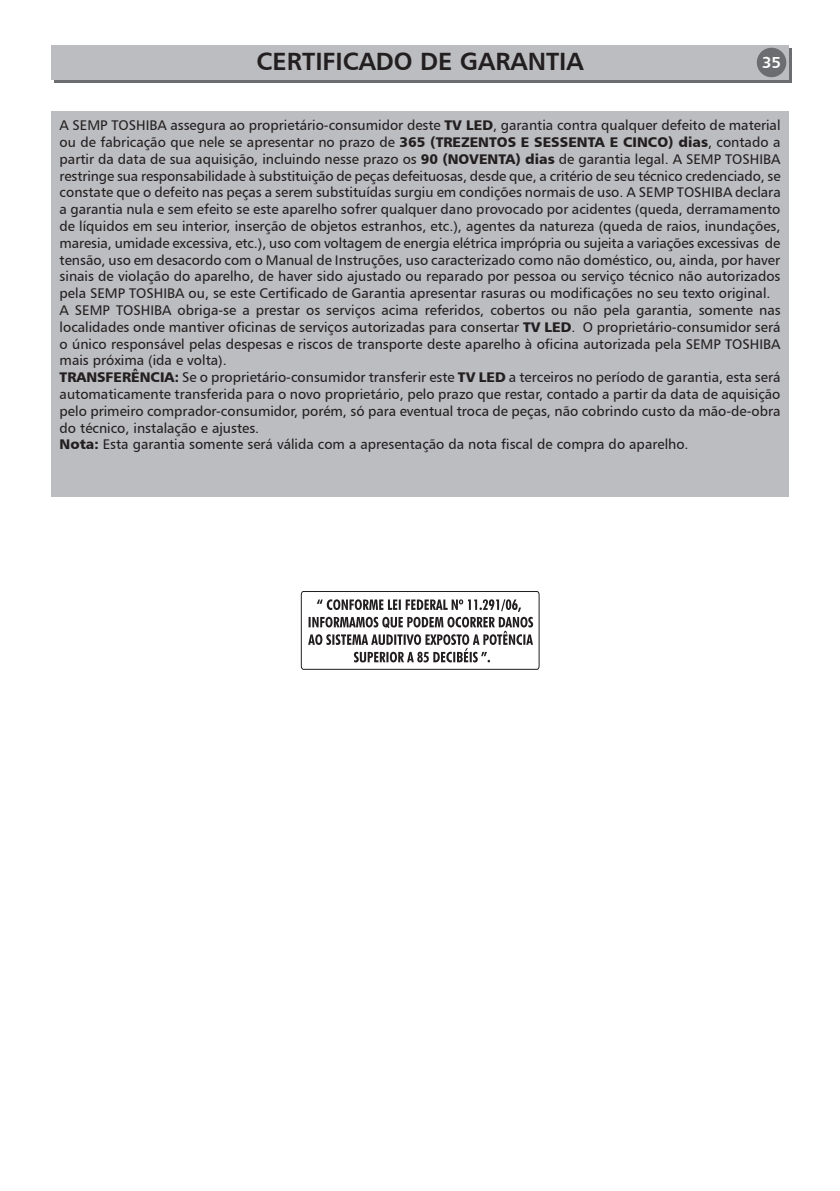
<style>
.page{position:relative;width:840px;height:1191px;background:#fff}
.page>*{position:absolute;margin:0;border:0;box-sizing:border-box;transform-origin:0 0}
.t1{font:25px "Humanist 777 BT Bold B";color:#231f20}
.t2{font:16px "Humanist 777 BT Bold B";color:#fff}
.t3{font:14px/16.8px "Humanist 777 BT Roman B";color:#231f20}
.s1{font-family:"Humanist 777 BT Black B"}
</style>
<div class="page">
<svg style="left:54px;top:48px;width:737px;height:34px;background:#86878a"></svg>
<div style="left:51px;top:45px;width:737px;height:34px;background:#bcbdc0"></div>
<div style="left:756px;top:48px;width:29px;height:29px;background:#6c6d70;border-radius:50%"></div>
<div style="left:51px;top:112px;width:737px;height:385px;background:#bcbdc0"></div>
<svg style="left:300px;top:591px;width:239px;height:79px"></svg>
<h1 class="t1" style="left:256px;top:46px;width:95px">CERTI FICADO</h1>
<h1 class="t1" style="left:420px;top:46px;width:107px">DE GARANTIA</h1>
<p class="t2" style="left:761px;top:52px;width:20px">35</p>
<p class="t3" style="left:60px;top:116px;width:722px">A SEMP TOSHIBA assegura ao proprietário-consumidor deste <span class="s1">TV LED</span>, garantia contra qualquer defeito de material ou de fabricação que nele se apresentar no prazo de <span class="s1">365 (TREZENTOS E SESSENTA E CINCO) dias</span>, contado a partir da data de sua aquisição, incluindo nesse prazo os <span class="s1">90 (NOVENTA) dias</span> de garantia legal. A SEMP TOSHIBA restringe sua responsabilidade à substituição de peças defeituosas, desde que, a critério de seu técnico credenciado, se constate que o defeito nas peças a serem substituídas surgiu em condições normais de uso. A SEMP TOSHIBA declara a garantia nula e sem efeito se este aparelho sofrer qualquer dano provocado por acidentes (queda, derramamento de líquidos em seu interior, inserção de objetos estranhos, etc.), agentes da natureza (queda de raios, inundações, maresia, umidade excessiva, etc.), uso com voltagem de energia elétrica imprópria ou sujeita a variações excessivas de tensão, uso em desacordo com o Manual de Instruções, uso caracterizado como não doméstico, ou, ainda, por haver sinais de violação do aparelho, de haver sido ajustado ou reparado por pessoa ou serviço técnico não autorizados pela SEMP TOSHIBA ou, se este Certificado de Garantia apresentar rasuras ou modificações no seu texto original.<br>A SEMP TOSHIBA obriga-se a prestar os serviços acima referidos, cobertos ou não pela garantia, somente nas localidades onde mantiver oficinas de serviços autorizadas para consertar <span class="s1">TV LED</span>. O proprietário-consumidor será o único responsável pelas despesas e riscos de transporte deste aparelho à oficina autorizada pela SEMP TOSHIBA mais próxima (ida e volta).<br><span class="s1">TRANSFERÊNCIA:</span> Se o proprietário-consumidor transferir este <span class="s1">TV LED</span> a terceiros no período de garantia, esta será automaticamente transferida para o novo proprietário, pelo prazo que restar, contado a partir da data de aquisição pelo primeiro comprador-consumidor, porém, só para eventual troca de peças, não cobrindo custo da mão-de-obra do técnico, instalação e ajustes.<br><span class="s1">Nota:</span> Esta garantia somente será válida com a apresentação da nota fiscal de compra do aparelho.</p>
</div>
